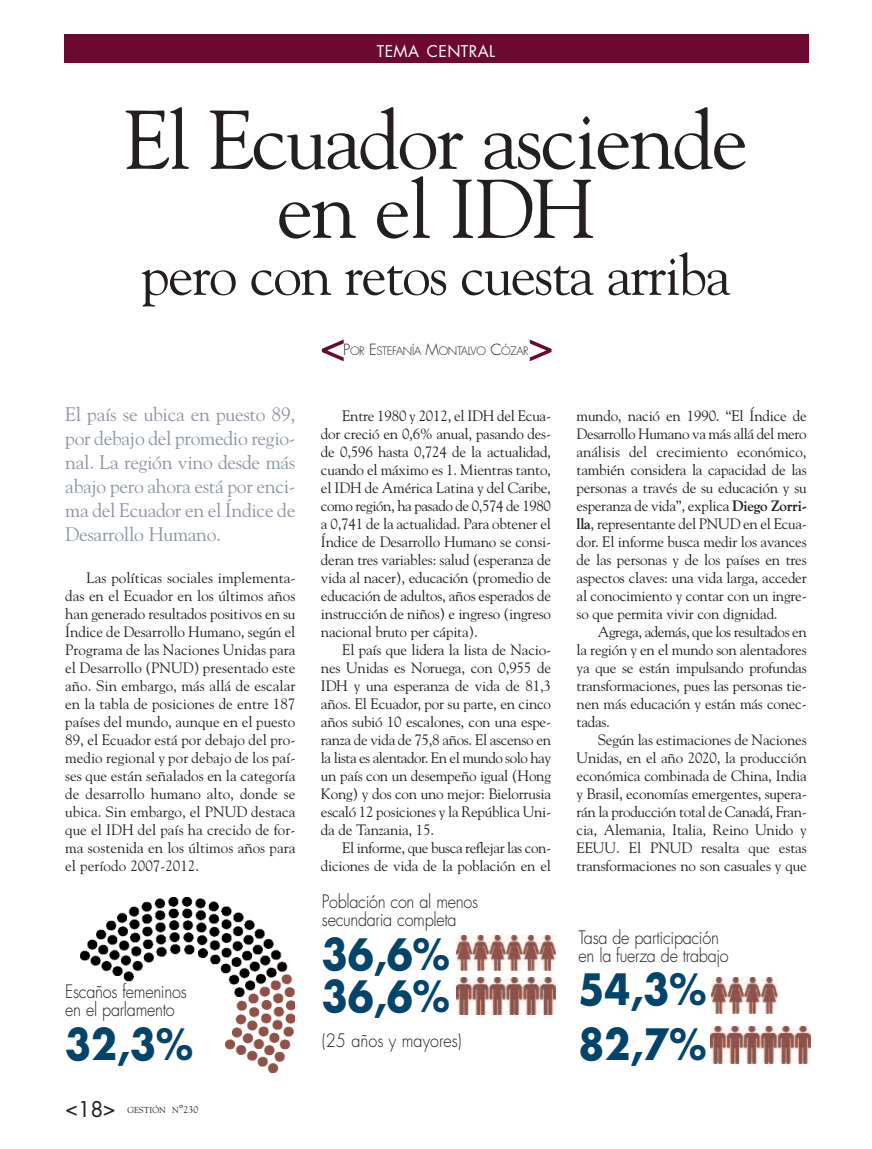
<style>
.page{position:relative;width:872px;height:1149px;background:#fff}
.page>*{position:absolute;margin:0;border:0;box-sizing:border-box;transform-origin:0 0}
.t1{font:82.5px/69px "Goudy Std";letter-spacing:-.03em;color:#231f20;text-align:center}
.t2{font:57px "Goudy Std";letter-spacing:-.03em;color:#231f20}
.t3{font:700 42px/42px "Futura";color:#044469;scale:.9 1}
.t4{font:21px "Futura";color:#231f20}
.t5{font:19.5px/24px "Goudy Std";letter-spacing:-.015em;color:#8e95a4;text-align:justify}
.t6{font:300 18px/18px "Futura";letter-spacing:-.02em;color:#231f20;scale:.9 1}
.t7{font:300 18px "Futura";color:#231f20;scale:.9 1}
.t8{font:15.75px "Futura";letter-spacing:.025em;color:#fff}
.t9{font:15px/18px "Goudy Std";letter-spacing:-.015em;color:#231f20;text-align:justify}
.t10{font:300 11.25px "Futura";letter-spacing:-.035em;color:#231f20}
.t11{font:8.7px "Goudy Std";color:#231f20}
.s1{font-size:15px}
.s2{font-size:11.55px}
.s3{font-size:9.75px}
.s4{font-weight:700}
</style>
<div class="page">
<div style="left:64px;top:34px;width:744px;height:29px;background:#6c0932"></div>
<svg style="left:322px;top:339px;width:22px;height:22px"></svg>
<svg style="left:530px;top:339px;width:21px;height:22px"></svg>
<img style="left:81px;top:897px;width:214px;height:174px">
<img style="left:456px;top:935px;width:99px;height:35px">
<img style="left:711px;top:977px;width:66px;height:35px">
<img style="left:456px;top:977px;width:99px;height:37px">
<img style="left:711px;top:1026px;width:99px;height:36px">
<p class="t8" style="left:377px;top:44px;width:120px">TEMA CENTRAL</p>
<h1 class="t1" style="left:124px;top:106px;width:625px">El Ecuador asciende en el IDH</h1>
<h2 class="t2" style="left:141px;top:242px;width:591px">pero con retos cuesta arriba</h2>
<p class="t10" style="left:343px;top:345px;width:187px"><span class="s1">P</span>OR <span class="s1">E</span>STEFANÍA <span class="s1">M</span>ONTALVO <span class="s1">C</span>ÓZAR</p>
<h3 class="t5" style="left:65px;top:402px;width:232px">El país se ubica en puesto 89, por debajo del promedio regio&shy;nal. La región vino desde más abajo pero ahora está por enci&shy;ma del Ecuador en el Índice de Desarrollo Humano.</h3>
<p class="t9" style="left:65px;top:568px;width:232px;text-indent:21px">Las políticas sociales implementa&shy;das en el Ecuador en los últimos años han generado resultados positivos en su Índice de Desarrollo Humano, según el Programa de las naciones Unidas para el Desarrollo (PnUD) presentado este año. sin embargo, más allá de escalar en la tabla de posiciones de entre 187 países del mundo, aunque en el puesto 89, el Ecuador está por debajo del pro&shy;medio regional y por debajo de los paí&shy;ses que están señalados en la categoría de desarrollo humano alto, donde se ubica. sin embargo, el PnUD destaca que el IDH del país ha crecido de for&shy;ma sostenida en los últimos años para el período 2007-2012.</p>
<p class="t6" style="left:65px;top:984px;width:136px">Escaños femeninos en el parlamento</p>
<h3 class="t3" style="left:65px;top:1026px;width:143px">32,3%</h3>
<h3 class="t4" style="left:65px;top:1098px;width:52px">&lt;18&gt;</h3>
<p class="t11" style="left:127px;top:1104px;width:72px">gEstIón n<span class="s2">°</span><span class="s3">230</span></p>
<p class="t9" style="left:321px;top:406px;width:232px;text-indent:21px">Entre 1980 y 2012, el IDH del Ecua&shy;dor creció en 0,6% anual, pasando des&shy;de 0,596 hasta 0,724 de la actualidad, cuando el máximo es 1. Mientras tanto, el IDH de América Latina y del Caribe, como región, ha pasado de 0,574 de 1980 a 0,741 de la actualidad. Para obtener el Índice de Desarrollo Humano se consi&shy;deran tres variables: salud (esperanza de vida al nacer), educación (promedio de educación de adultos, años esperados de instrucción de niños) e ingreso (ingreso nacional bruto per cápita).</p>
<p class="t9" style="left:321px;top:640px;width:232px;text-indent:21px">El país que lidera la lista de nacio&shy;nes Unidas es noruega, con 0,955 de IDH y una esperanza de vida de 81,3 años. El Ecuador, por su parte, en cinco años subió 10 escalones, con una espe&shy;ranza de vida de 75,8 años. El ascenso en la lista es alentador. En el mundo solo hay un país con un desempeño igual (Hong Kong) y dos con uno mejor: Bielorrusia escaló 12 posiciones y la República Uni&shy;da de tanzania, 15.</p>
<p class="t9" style="left:321px;top:838px;width:232px;text-align:right">El informe, que busca reflejar las con&shy;diciones de vida de la población en el</p>
<p class="t6" style="left:322px;top:894px;width:175px">Población con al menos secundaria completa</p>
<h3 class="t3" style="left:322px;top:936px;width:143px">36,6%<br>36,6%</h3>
<p class="t7" style="left:322px;top:1031px;width:157px">(25 años y mayores)</p>
<p class="t9" style="left:576px;top:406px;width:232px">mundo, nació en 1990. “El Índice de Desarrollo Humano va más allá del mero análisis del crecimiento económico, también considera la capacidad de las personas a través de su educación y su esperanza de vida”, explica <span class="s4">Diego Zorri&shy;lla</span>, representante del PnUD en el Ecua&shy;dor. El informe busca medir los avances de las personas y de los países en tres aspectos claves: una vida larga, acceder al conocimiento y contar con un ingre&shy;so que permita vivir con dignidad.</p>
<p class="t9" style="left:576px;top:622px;width:232px;text-indent:21px">Agrega, además, que los resultados en la región y en el mundo son alentadores ya que se están impulsando profundas transformaciones, pues las personas tie&shy;nen más educación y están más conec&shy;tadas.</p>
<p class="t9" style="left:576px;top:730px;width:232px;text-indent:21px">según las estimaciones de naciones Unidas, en el año 2020, la producción económica combinada de China, India y Brasil, economías emergentes, supera&shy;rán la producción total de Canadá, Fran&shy;cia, Alemania, Italia, Reino Unido y EEUU. El PnUD resalta que estas transformaciones no son casuales y que</p>
<p class="t6" style="left:578px;top:929px;width:168px">Tasa de participación en la fuerza de trabajo</p>
<h3 class="t3" style="left:578px;top:965px;width:143px;line-height:54.8px">54,3%<br>82,7%</h3>
</div>
